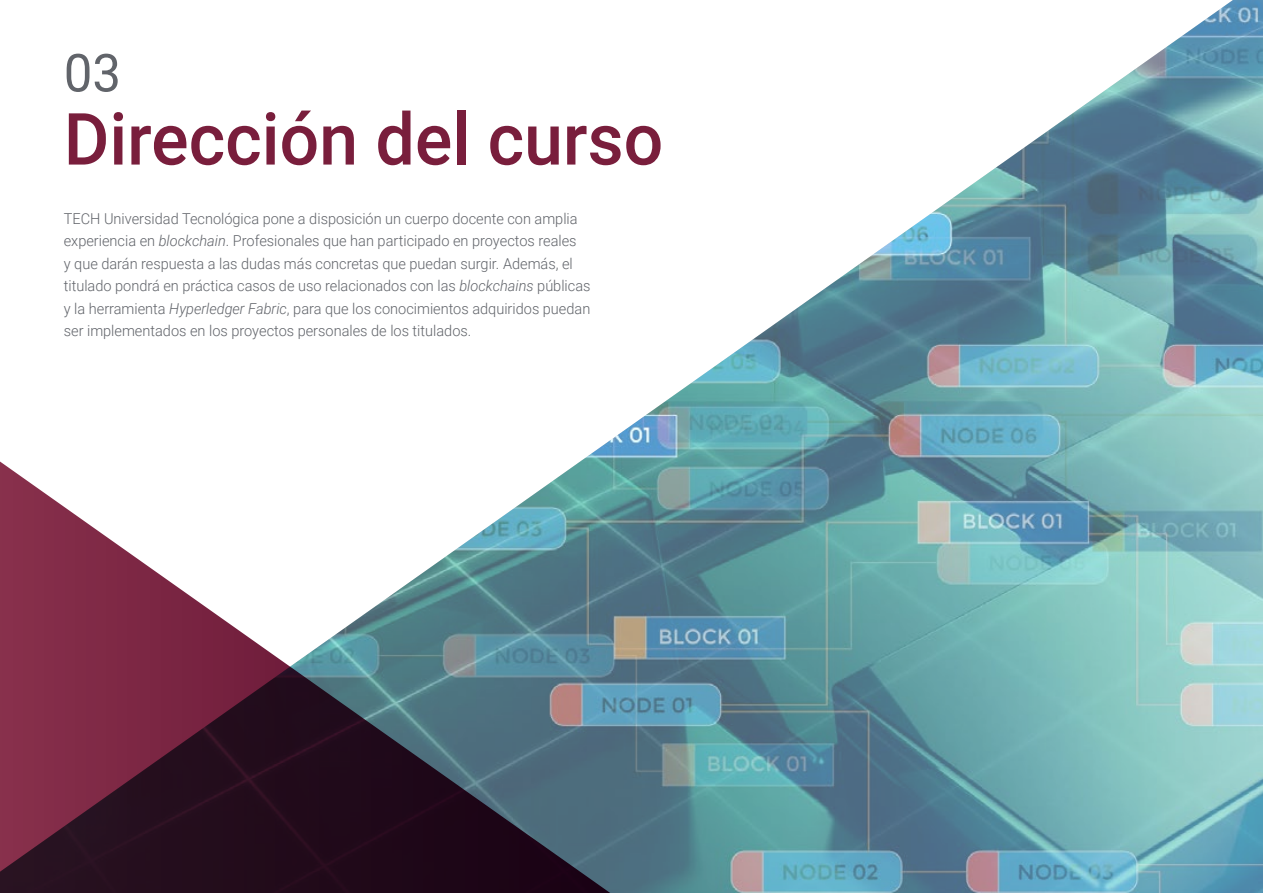
<style>
.page{position:relative;width:1263px;height:893px;background:#fff}
.page>*{position:absolute;margin:0;border:0;box-sizing:border-box;transform-origin:0 0}
.t1{font:500 72px "Roboto";color:#791e3c}
.t2{font:52.5px "Roboto";color:#61646a}
.t3{font:300 15px/22.5px "Roboto";color:#61646a}
.s1{font-style:italic}
</style>
<div class="page">
<img style="left:602px;top:0;width:661px;height:893px">
<svg style="left:0;top:446px;width:640px;height:447px"></svg>
<h2 class="t2" style="left:64px;top:36px;width:59px">03</h2>
<h1 class="t1" style="left:64px;top:89px;width:601px">Dirección del curso</h1>
<p class="t3" style="left:64px;top:207px;width:528px">TECH Universidad Tecnológica pone a disposición un cuerpo docente con amplia experiencia en <span class="s1">blockchain</span>. Profesionales que han participado en proyectos reales<br>y que darán respuesta a las dudas más concretas que puedan surgir. Además, el titulado pondrá en práctica casos de uso relacionados con las <span class="s1">blockchains</span> públicas y la herramienta <span class="s1">Hyperledger Fabric</span>, para que los conocimientos adquiridos puedan ser implementados en los proyectos personales de los titulados.</p>
</div>
